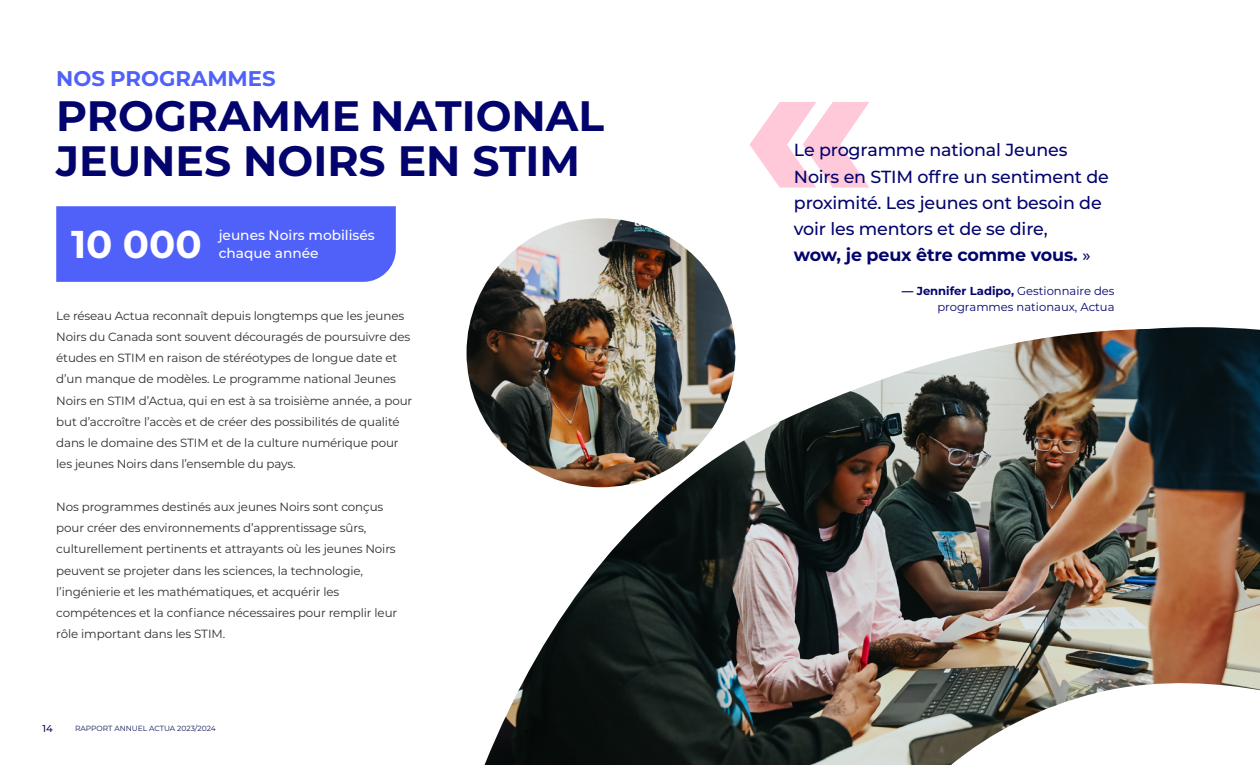
<style>
.page{position:relative;width:1260px;height:765px;background:#fff}
.page>*{position:absolute;margin:0;border:0;box-sizing:border-box;transform-origin:0 0}
.t1{font:800 216.75px "Montserrat";color:#ffc9da}
.t2{font:700 42.5px/45px "Montserrat";color:#03036d}
.t3{font:700 38.75px "Montserrat";color:#fff}
.t4{font:700 21.25px "Montserrat";color:#5061fa}
.t5{font:500 17.5px/26.2px "Montserrat";letter-spacing:-.01em;color:#03036d}
.t6{font:500 13.75px/17.5px "Montserrat";color:#fff}
.t7{font:11.88px/21.2px "Montserrat";letter-spacing:-.01em;color:#2e2e2e}
.t8{font:11.62px/16.2px "Montserrat";color:#03036e;text-align:right}
.t9{font:500 10px "Montserrat";color:#0f1757}
.t10{font:7.5px "Montserrat";color:#0f1757}
.s1{font-weight:700}
.s2{font-size:16.25px}
</style>
<div class="page">
<div style="left:56px;top:206px;width:340px;height:76px;background:#5061fa"></div>
<img style="left:467px;top:218px;width:268px;height:269px;border-radius:134px">
<img style="left:485px;top:327px;width:775px;height:438px">
<h3 class="t4" style="left:56px;top:63px;width:221px">NOS PROGRAMMES</h3>
<h2 class="t2" style="left:56px;top:91px;width:549px">PROGRAMME NATIONAL<br>JEUNES NOIRS EN STIM</h2>
<h3 class="t3" style="left:71px;top:216px;width:132px">10 000</h3>
<p class="t6" style="left:219px;top:226px;width:158px">jeunes Noirs mobilisés chaque année</p>
<p class="t7" style="left:56px;top:304px;width:358px">Le réseau Actua reconnaît depuis longtemps que les jeunes Noirs du Canada sont souvent découragés de poursuivre des études en STIM en raison de stéréotypes de longue date et d’un manque de modèles. Le programme national Jeunes Noirs en STIM d’Actua, qui en est à sa troisième année, a pour but d’accroître l’accès et de créer des possibilités de qualité dans le domaine des STIM et de la culture numérique pour les jeunes Noirs dans l’ensemble du pays.</p>
<p class="t7" style="left:56px;top:496px;width:343px">Nos programmes destinés aux jeunes Noirs sont conçus pour créer des environnements d’apprentissage sûrs, culturellement pertinents et attrayants où les jeunes Noirs peuvent se projeter dans les sciences, la technologie, l’ingénierie et les mathématiques, et acquérir les compétences et la confiance nécessaires pour remplir leur rôle important dans les STIM.</p>
<p class="t9" style="left:42px;top:722px;width:12px">14</p>
<p class="t10" style="left:75px;top:723px;width:142px">RAPPORT ANNUEL ACTUA 2023/2024</p>
<h1 class="t1" style="left:743px;top:-32px;width:133px">«</h1>
<h3 class="t5" style="left:794px;top:136px;width:317px">Le programme national Jeunes<br>Noirs en STIM offre un sentiment de proximité. Les jeunes ont besoin de voir les mentors et de se dire,<br><span class="s1">wow, je peux être comme vous.</span> <span class="s2">»</span></h3>
<p class="t8" style="left:902px;top:282px;width:214px"><span class="s1">— Jennifer Ladipo,</span> Gestionnaire des programmes nationaux, Actua</p>
</div>
